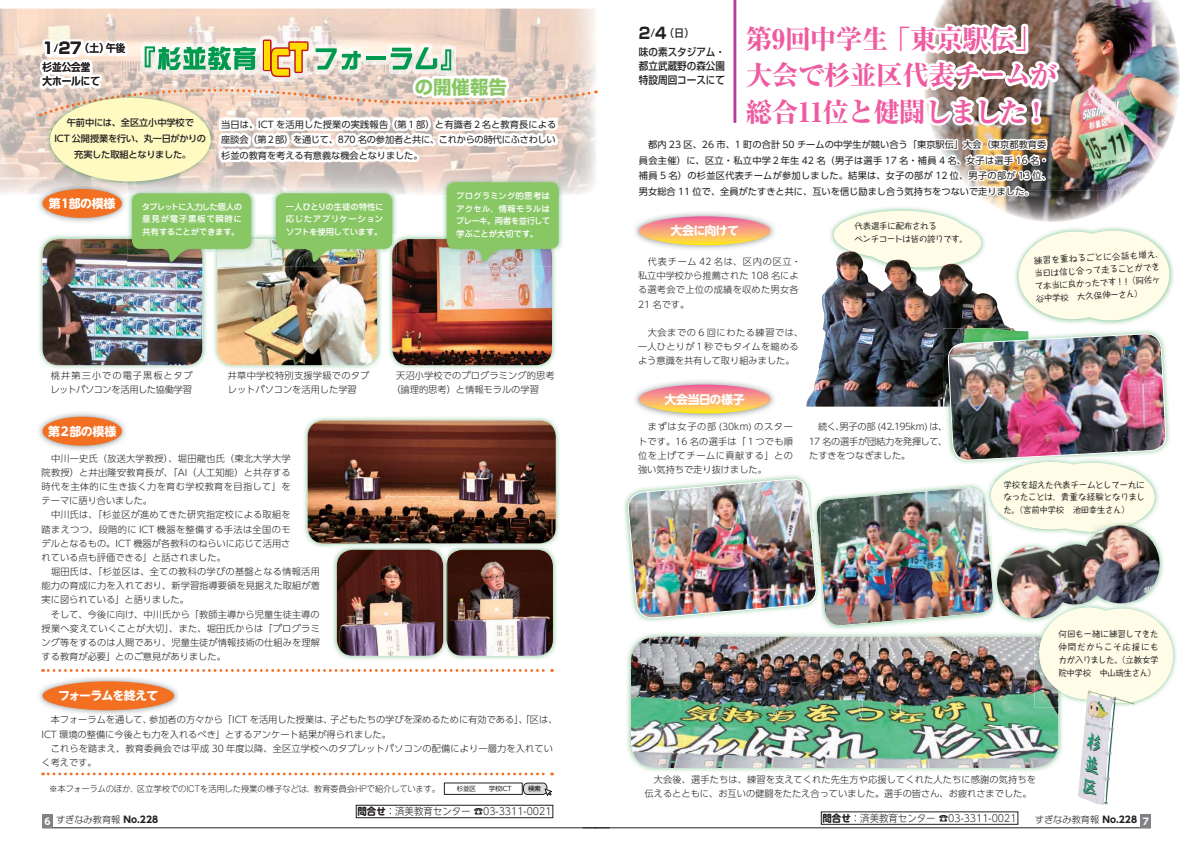
<style>
.page{position:relative;width:1191px;height:842px;background:#fff}
.page>*{position:absolute;margin:0;border:0;box-sizing:border-box;transform-origin:0 0}
.t1{font:26.9px/36.1px "Ryumin Pro Heavy 90 pv RKSJ H";letter-spacing:-.03em;color:#ef5ba1}
.t2{font:18.4px "Shin Go Pro Bold 90 pv RKSJ H";color:#89c765}
.t3{font:12px "UD Shin M Go Pro Bold 90 pv RKSJ H";letter-spacing:-.06em;color:#fff}
.t4{font:12px "UD Shin M Go Pro Bold 90 pv RKSJ H";letter-spacing:-.03em;color:#fff}
.t5{font:10.6px/18.8px "Shin Go Pro Medium 90 pv RKSJ H";color:#231f20;scale:.9 1}
.t6{font:9.9px "UD Shin M Go Pro Light 90 pv RKSJ H";color:#231f20;scale:.95 1}
.t7{font:9.2px/14.2px "UD Shin Go Pro Light 90 pv RKSJ H";letter-spacing:.005em;color:#231f20}
.t8{font:9.2px/15.6px "UD Shin Go Pro Regular 90 pv RKSJ H";color:#231f20}
.t9{font:9.2px/14.2px "UD Shin Go Pro Light 90 pv RKSJ H";letter-spacing:.025em;color:#231f20}
.t10{font:9.2px/15.6px "UD Shin Go Pro Medium 90 pv RKSJ H";letter-spacing:-.02em;color:#231f20;text-align:center}
.t11{font:9.2px/14.2px "UD Shin Go Pro Light 90 pv RKSJ H";letter-spacing:-.02em;color:#231f20}
.t12{font:9.2px "UD Shin Go Pro Bold 90 pv RKSJ H";color:#231f20}
.t13{font:8.5px/12.8px "Taka Hand Std Medium 90 pv RKSJ H";letter-spacing:-.03em;color:#231f20}
.t14{font:8.5px/12.8px "Jun 34 Pro Medium 90 pv RKSJ H";letter-spacing:-.03em;color:#fff;text-align:justify}
.t15{font:8.5px "Jun 101 Pro Light 90 pv RKSJ H";letter-spacing:-.035em;color:#231f20}
.t16{font:6.4px "UD Shin Go Pro Regular 90 pv RKSJ H";letter-spacing:-.02em;color:#231f20}
.t17{font:6.4px "UD Shin Go Pro Medium 90 pv RKSJ H";color:#231f20}
.s1{font-family:"Shin Go Pro Bold 90 pv RKSJ H";font-size:15.6px}
.s2{font-family:"UD Shin M Go Pro Bold 90 pv RKSJ H"}
.s3{color:#fff}
.s4{font-family:"Typelabo N Std Light 90 pv RKSJ H"}
.s5{font-family:"UD Shin Go Pro Light 90 pv RKSJ H"}
</style>
<div class="page">
<img style="left:939px;top:0;width:176px;height:159px">
<img style="left:1115px;top:0;width:64px;height:190px">
<img style="left:1063px;top:159px;width:53px;height:31px">
<img style="left:988px;top:190px;width:144px;height:32px">
<hr style="left:43px;top:828px;width:552px;height:1px;background:#231f20">
<div style="left:43px;top:814px;width:10px;height:14px;background:#808285"></div>
<hr style="left:595px;top:828px;width:555px;height:1px;background:#231f20">
<svg style="left:583px;top:828px;width:26px;height:1px"></svg>
<div style="left:1140px;top:814px;width:10px;height:14px;background:#808285"></div>
<img style="left:830px;top:207px;width:155px;height:44px">
<svg style="left:833px;top:211px;width:148px;height:40px;background:#fbfbe9"></svg>
<img style="left:0;top:9px;width:34px;height:92px">
<img style="left:0;top:101px;width:34px;height:93px">
<img style="left:821px;top:251px;width:187px;height:76px">
<img style="left:635px;top:212px;width:139px;height:38px">
<svg style="left:639px;top:216px;width:131px;height:29px;background:#f7a576"></svg>
<img style="left:39px;top:412px;width:87px;height:38px">
<div style="left:43px;top:417px;width:79px;height:29px;background:#f36f21;border-radius:50%"></div>
<div style="left:356px;top:805px;width:197px;height:13px;border:1px solid #231f20"></div>
<img style="left:627px;top:703px;width:32px;height:68px">
<img style="left:1029px;top:707px;width:33px;height:64px">
<img style="left:631px;top:637px;width:427px;height:131px;border-radius:25px">
<img style="left:1134px;top:638px;width:43px;height:67px">
<img style="left:1034px;top:703px;width:24px;height:4px">
<img style="left:39px;top:677px;width:139px;height:38px">
<div style="left:43px;top:681px;width:131px;height:29px;background:#f36f21;border-radius:50%"></div>
<svg style="left:43px;top:772px;width:509px;height:3px"></svg>
<svg style="left:43px;top:669px;width:509px;height:3px"></svg>
<img style="left:304px;top:417px;width:255px;height:130px">
<img style="left:308px;top:420px;width:248px;height:123px;border-radius:16px">
<img style="left:332px;top:545px;width:225px;height:115px">
<img style="left:446px;top:550px;width:107px;height:106px;border-radius:16px">
<img style="left:448px;top:550px;width:15px;height:105px">
<img style="left:442px;top:548px;width:6px;height:112px">
<svg style="left:442px;top:545px;width:6px;height:3px"></svg>
<img style="left:446px;top:559px;width:2px;height:86px">
<img style="left:337px;top:550px;width:106px;height:106px;border-radius:16px">
<img style="left:1015px;top:227px;width:158px;height:98px">
<svg style="left:1017px;top:229px;width:153px;height:92px;background:#fafbe9"></svg>
<img style="left:1078px;top:703px;width:56px;height:101px">
<img style="left:627px;top:327px;width:546px;height:376px">
<img style="left:994px;top:525px;width:168px;height:96px">
<img style="left:34px;top:8px;width:562px;height:361px">
<div style="left:411px;top:154px;width:8px;height:8px;border:6px solid #fff;border-radius:50%"></div>
<div style="left:412px;top:154px;width:7px;height:8px;border:6px solid #fff;border-radius:50%"></div>
<img style="left:45px;top:93px;width:170px;height:93px">
<img style="left:45px;top:93px;width:125px;height:21px">
<img style="left:45px;top:183px;width:82px;height:3px">
<div style="left:50px;top:98px;width:161px;height:83px;background:#fffac2;border-radius:50%"></div>
<div style="left:523px;top:783px;width:24px;height:11px;background:#dcddde;border-radius:4px"></div>
<div style="left:523px;top:783px;width:24px;height:11px;border:1px solid #231f20;border-radius:4px"></div>
<svg style="left:544px;top:788px;width:8px;height:8px"></svg>
<svg style="left:736px;top:11px;width:327px;height:191px"></svg>
<hr style="left:733px;top:0;width:3px;height:123px;background:#b43e97">
<p class="t5" style="left:43px;top:41px;width:93px"><span class="s1">1</span>/<span class="s1">27</span>（土）午後杉並公会堂</p>
<p class="t5" style="left:43px;top:73px;width:65px">大ホールにて</p>
<p class="t10" style="left:55px;top:116px;width:153px">午前中には、全区立小中学校で<br>ICT 公開授業を行い、丸一日がかりの充実した取組となりました。</p>
<h2 class="t2" style="left:415px;top:80px;width:94px">の開催報告</h2>
<p class="t8" style="left:221px;top:118px;width:337px;text-align:justify">当日は、ICT を活用した授業の実践報告（第１部）と有識者２名と教育長による座談会（第２部）を通じて、870 名の参加者と共に、これからの時代にふさわしい杉並の教育を考える有意義な機会となりました。</p>
<h3 class="t3" style="left:49px;top:199px;width:68px">第１部の模様</h3>
<p class="t14" style="left:142px;top:201px;width:102px">タブレットに入力した個人の意見が電子黒板で瞬時に共有することができます。</p>
<p class="t14" style="left:286px;top:201px;width:99px">一人ひとりの生徒の特性に応じたアプリケーションソフトを使用しています。</p>
<p class="t14" style="left:456px;top:190px;width:96px">プログラミング的思考はアクセル、情報モラルはブレーキ。両者を並行して学ぶことが大切です。</p>
<p class="t11" style="left:51px;top:369px;width:144px">桃井第三小での電子黒板とタブレットパソコンを活用した協働学習</p>
<p class="t9" style="left:228px;top:369px;width:143px">井草中学校特別支援学級でのタブレットパソコンを活用した学習</p>
<p class="t7" style="left:391px;top:369px;width:165px;text-indent:5px">天沼小学校でのプログラミング的思考（論理的思考）と情報モラルの学習</p>
<h3 class="t3" style="left:48px;top:427px;width:70px">第２部の模様</h3>
<p class="t7" style="left:42px;top:452px;width:280px">　中川一史氏（放送大学教授）、堀田龍也氏（東北大学大学<br>院教授）と井出隆安教育長が、「AI（人工知能）と共存する<br>時代を主体的に生き抜く力を育む学校教育を目指して」を<br>テーマに語り合いました。<br>　中川氏は、「杉並区が進めてきた研究指定校による取組を<br>踏まえつつ、段階的に ICT 機器を整備する手法は全国のモ<br>デルとなるもの。ICT 機器が各教科のねらいに応じて活用さ<br>れている点も評価できる」と話されました。<br>　堀田氏は、「杉並区は、全ての教科の学びの基盤となる情報活用能力の育成に力を入れており、新学習指導要領を見据えた取組が着実に図られている」と語りました。<br>　そして、今後に向け、中川氏から「教師主導から児童生徒主導の授業へ変えていくことが大切」、また、堀田氏からは「プログラミング等をするのは人間であり、児童生徒が情報技術の仕組みを理解する教育が必要」とのご意見がありました。</p>
<h3 class="t3" style="left:58px;top:691px;width:102px">フォーラムを終えて</h3>
<p class="t7" style="left:41px;top:714px;width:517px">　本フォーラムを通して、参加者の方々から「ICT を活用した授業は、子どもたちの学びを深めるために有効である」、「区は、ICT 環境の整備に今後とも力を入れるべき」とするアンケート結果が得られました。<br>　これらを踏まえ、教育委員会では平成 30 年度以降、全区立学校へのタブレットパソコンの配備により一層力を入れていく考えです。</p>
<p class="t15" style="left:41px;top:785px;width:400px">　※本フォーラムのほか、区立学校でのICTを活用した授業の様子などは、教育委員会HPで紹介しています。</p>
<p class="t16" style="left:457px;top:786px;width:56px">杉並区　　学校ICT</p>
<p class="t17" style="left:528px;top:786px;width:14px">検索</p>
<p class="t5" style="left:639px;top:25px;width:97px"><span class="s1">2</span>/<span class="s1">4</span>（日）<br>味の素スタジアム・</p>
<p class="t5" style="left:639px;top:61px;width:97px;line-height:14.2px">都立武蔵野の森公園特設周回コースにて</p>
<h1 class="t1" style="left:745px;top:25px;width:313px">第9回中学生「東京駅伝」大会で杉並区代表チームが総合11位と健闘しました！</h1>
<p class="t8" style="left:639px;top:138px;width:413px">　都内 23 区、26 市、1 町の合計 50 チームの中学生が競い合う「東京駅伝」大会（東京都教育委員会主催）に、区立・私立中学２年生 42 名（男子は選手 17 名・補員 4 名、女子は選手 16 名・補員 5 名）の杉並区代表チームが参加しました。結果は、女子の部が 12 位、男子の部が 13 位、男女総合 11 位で、全員がたすきと共に、互いを信じ励まし合う気持ちをつないで走りました。</p>
<h3 class="t3" style="left:670px;top:226px;width:70px">大会に向けて</h3>
<p class="t9" style="left:638px;top:256px;width:164px">　代表チーム 42 名は、区内の区立・私立中学校から推薦された 108 名による選考会で上位の成績を収めた男女各<br>21 名です。</p>
<p class="t9" style="left:638px;top:327px;width:167px">　大会までの 6 回にわたる練習では、一人ひとりが１秒でもタイムを縮めるよう意識を共有して取り組みました。</p>
<h3 class="t4" style="left:664px;top:395px;width:82px">大会当日の様子</h3>
<p class="t13" style="left:854px;top:221px;width:115px">代表選手に配布される<br>ベンチコートは皆の誇りです。</p>
<p class="t7" style="left:638px;top:421px;width:157px;text-align:justify">　まずは女子の部 (30km) のスタートです。16 名の選手は「１つでも順位を上げてチームに貢献する」との強い気持ちで走り抜けました。</p>
<p class="t7" style="left:808px;top:421px;width:140px;text-align:justify">　続く、男子の部 (42.195km) は、17 名の選手が団結力を発揮して、たすきをつなぎました。</p>
<p class="t13" style="left:1033px;top:255px;width:132px;rotate:-3deg">練習を重ねるごとに会話も増え、当日は信じ合って走ることができて本当に良かったです！！（阿佐ヶ谷中学校　大久保伸一さん）</p>
<p class="t13" style="left:1003px;top:479px;width:143px;text-align:justify">学校を超えた代表チームとして一丸になったことは、貴重な経験となりました。（宮前中学校　池田幸生さん）</p>
<p class="t13" style="left:1058px;top:629px;width:102px;text-align:justify">何回も一緒に練習してきた仲間だからこそ応援にも力が入りました。（立教女学院中学校　中山瑞生さん）</p>
<p class="t7" style="left:644px;top:773px;width:393px">　大会後、選手たちは、練習を支えてくれた先生方や応援してくれた人たちに感謝の気持ちを伝えるとともに、お互いの健闘をたたえ合っていました。選手の皆さん、お疲れさまでした。</p>
<p class="t6" style="left:357px;top:808px;width:206px"><span class="s2">問合せ</span>：済美教育センター ☎03-3311-0021</p>
<p class="t6" style="left:822px;top:814px;width:206px"><span class="s2">問合せ</span>：済美教育センター ☎03-3311-0021</p>
<p class="t12" style="left:45px;top:816px;width:115px"><span class="s3">6</span> <span class="s4">すぎなみ</span><span class="s5">教育報</span> No.228</p>
<p class="t12" style="left:1034px;top:816px;width:115px"><span class="s4">すぎなみ</span><span class="s5">教育報</span> No.228 <span class="s3">7</span></p>
</div>
